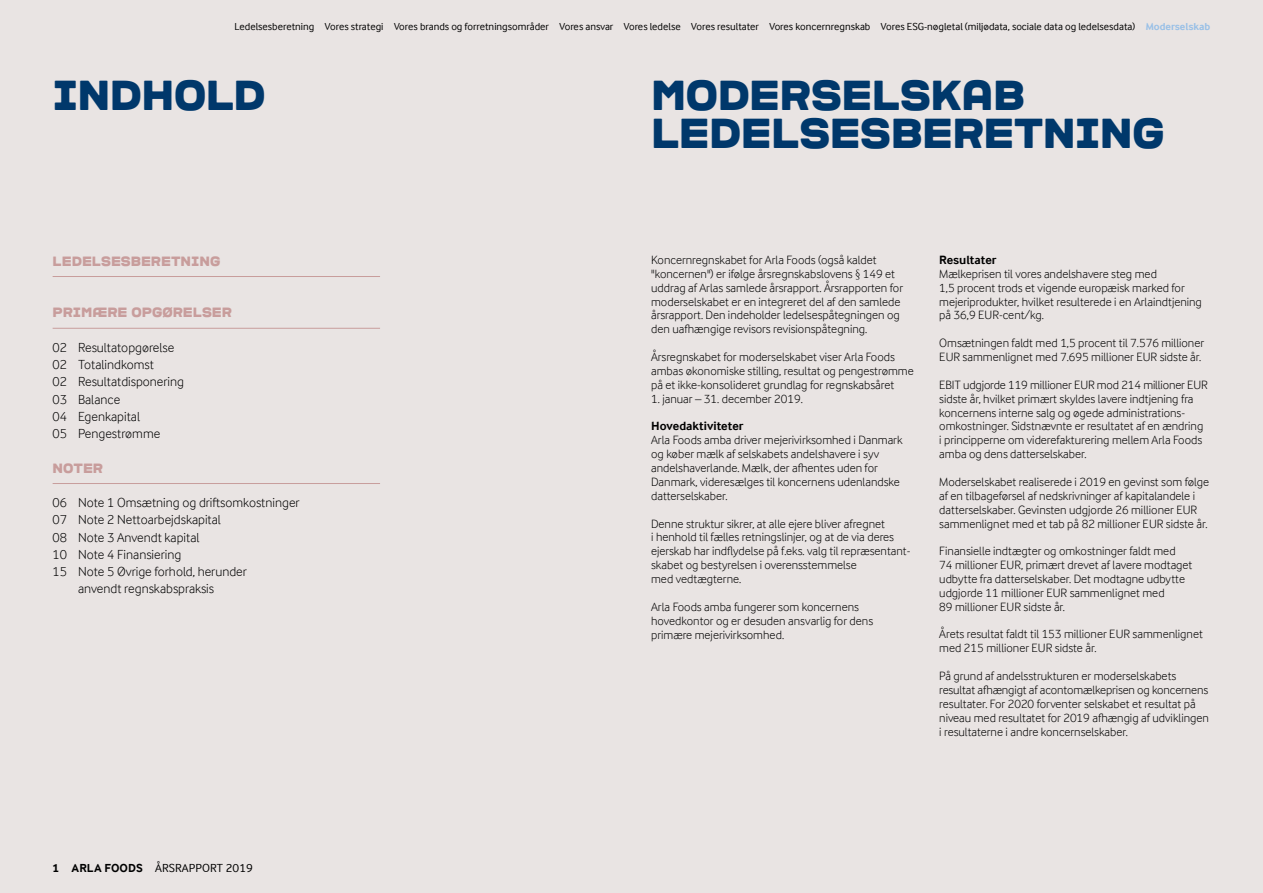
<style>
.page{position:relative;width:1263px;height:893px;background:#e9e4e3}
.page>*{position:absolute;margin:0;border:0;box-sizing:border-box;transform-origin:0 0}
.t1{font:42px/37.5px "ARLASTRONG";letter-spacing:-.01em;color:#00386b}
.t2{font:300 13.5px/17.2px "Arla Inter Face";color:#000}
.t3{font:13.5px "ARLASTRONG";color:#c89d9c}
.t4{font:300 12.3px/13.8px "Arla Inter Face";color:#000}
.t5{font:700 12.3px "Arla Inter Face";color:#000}
.t6{font:12px "Arla Inter Face";letter-spacing:.01em;color:#000}
.t7{font:10.5px "Arla Inter Face";color:#000}
.s1{font-weight:700;color:#99c0e7}
.s2{font-weight:700}
</style>
<div class="page">
<hr style="left:53px;top:276px;width:327px;height:1px;background:#c89d9c">
<hr style="left:53px;top:328px;width:327px;height:1px;background:#c89d9c">
<hr style="left:53px;top:483px;width:327px;height:1px;background:#c89d9c">
<p class="t7" style="left:235px;top:20px;width:977px">Ledelsesberetning Vores strategi Vores brands og forretningsområder Vores ansvar Vores ledelse Vores resultater Vores koncernregnskab Vores ESG-nøgletal (miljødata, sociale data og ledelsesdata) <span class="s1">Moderselskab</span></p>
<h1 class="t1" style="left:53px;top:78px;width:215px">INDHOLD</h1>
<h1 class="t1" style="left:651px;top:78px;width:515px">MODERSELSKAB<br>LEDELSESBERETNING</h1>
<p class="t3" style="left:53px;top:254px;width:169px">LEDELSESBERETNING</p>
<p class="t3" style="left:53px;top:306px;width:181px">PRIMÆRE OPGØRELSER</p>
<p class="t2" style="left:53px;top:339px;width:133px">02 Resultatopgørelse<br>02 Totalindkomst<br>02 Resultatdisponering<br>03 Balance<br>04 Egenkapital<br>05 Pengestrømme</p>
<p class="t3" style="left:53px;top:461px;width:52px">NOTER</p>
<p class="t2" style="left:53px;top:494px;width:248px">06 Note 1 Omsætning og driftsomkostninger</p>
<p class="t2" style="left:53px;top:511px;width:170px">07 Note 2 Nettoarbejdskapital</p>
<p class="t2" style="left:53px;top:528px;width:148px">08 Note 3 Anvendt kapital</p>
<p class="t2" style="left:53px;top:546px;width:130px">10 Note 4 Finansiering</p>
<p class="t2" style="left:53px;top:563px;width:196px">15 Note 5 Øvrige forhold, herunder</p>
<p class="t2" style="left:78px;top:580px;width:137px">anvendt regnskabspraksis</p>
<p class="t6" style="left:53px;top:861px;width:202px"><span class="s2">1 ARLA FOODS</span> ÅRSRAPPORT 2019</p>
<p class="t4" style="left:651px;top:253px;width:253px">Koncernregnskabet for Arla Foods (også kaldet "koncernen") er ifølge årsregnskabslovens § 149 et uddrag af Arlas samlede årsrapport. Årsrapporten for moderselskabet er en integreret del af den samlede årsrapport. Den indeholder ledelsespåtegningen og den uafhængige revisors revisionspåtegning.</p>
<p class="t4" style="left:651px;top:350px;width:264px">Årsregnskabet for moderselskabet viser Arla Foods ambas økonomiske stilling, resultat og pengestrømme på et ikke-konsolideret grundlag for regnskabsåret</p>
<p class="t4" style="left:651px;top:392px;width:153px">1. januar – 31. december 2019.</p>
<p class="t5" style="left:651px;top:419px;width:94px">Hovedaktiviteter</p>
<p class="t4" style="left:651px;top:433px;width:253px">Arla Foods amba driver mejerivirksomhed i Danmark og køber mælk af selskabets andelshavere i syv andelshaverlande. Mælk, der afhentes uden for Danmark, videresælges til koncernens udenlandske datterselskaber.</p>
<p class="t4" style="left:651px;top:516px;width:261px">Denne struktur sikrer, at alle ejere bliver afregnet<br>i henhold til fælles retningslinjer, og at de via deres ejerskab har indflydelse på f.eks. valg til repræsentant&shy;skabet og bestyrelsen i overensstemmelse<br>med vedtægterne.</p>
<p class="t4" style="left:651px;top:600px;width:223px">Arla Foods amba fungerer som koncernens hovedkontor og er desuden ansvarlig for dens primære mejerivirksomhed.</p>
<p class="t5" style="left:939px;top:253px;width:59px">Resultater</p>
<p class="t4" style="left:939px;top:267px;width:264px">Mælkeprisen til vores andelshavere steg med<br>1,5 procent trods et vigende europæisk marked for mejeriprodukter, hvilket resulterede i en Arlaindtjening på 36,9 EUR-cent/kg.</p>
<p class="t4" style="left:939px;top:336px;width:266px">Omsætningen faldt med 1,5 procent til 7.576 millioner<br>EUR sammenlignet med 7.695 millioner EUR sidste år.</p>
<p class="t4" style="left:939px;top:378px;width:270px">EBIT udgjorde 119 millioner EUR mod 214 millioner EUR sidste år, hvilket primært skyldes lavere indtjening fra koncernens interne salg og øgede administrations&shy;omkostninger. Sidstnævnte er resultatet af en ændring i principperne om viderefakturering mellem Arla Foods amba og dens datterselskaber.</p>
<p class="t4" style="left:939px;top:475px;width:271px">Moderselskabet realiserede i 2019 en gevinst som følge af en tilbageførsel af nedskrivninger af kapitalandele i datterselskaber. Gevinsten udgjorde 26 millioner EUR sammenlignet med et tab på 82 millioner EUR sidste år.</p>
<p class="t4" style="left:939px;top:544px;width:255px">Finansielle indtægter og omkostninger faldt med<br>74 millioner EUR, primært drevet af lavere modtaget udbytte fra datterselskaber. Det modtagne udbytte udgjorde 11 millioner EUR sammenlignet med<br>89 millioner EUR sidste år.</p>
<p class="t4" style="left:939px;top:627px;width:265px">Årets resultat faldt til 153 millioner EUR sammenlignet med 215 millioner EUR sidste år.</p>
<p class="t4" style="left:939px;top:669px;width:271px">På grund af andelsstrukturen er moderselskabets resultat afhængigt af acontomælkeprisen og koncernens resultater. For 2020 forventer selskabet et resultat på niveau med resultatet for 2019 afhængig af udviklingen i resultaterne i andre koncernselskaber.</p>
</div>
